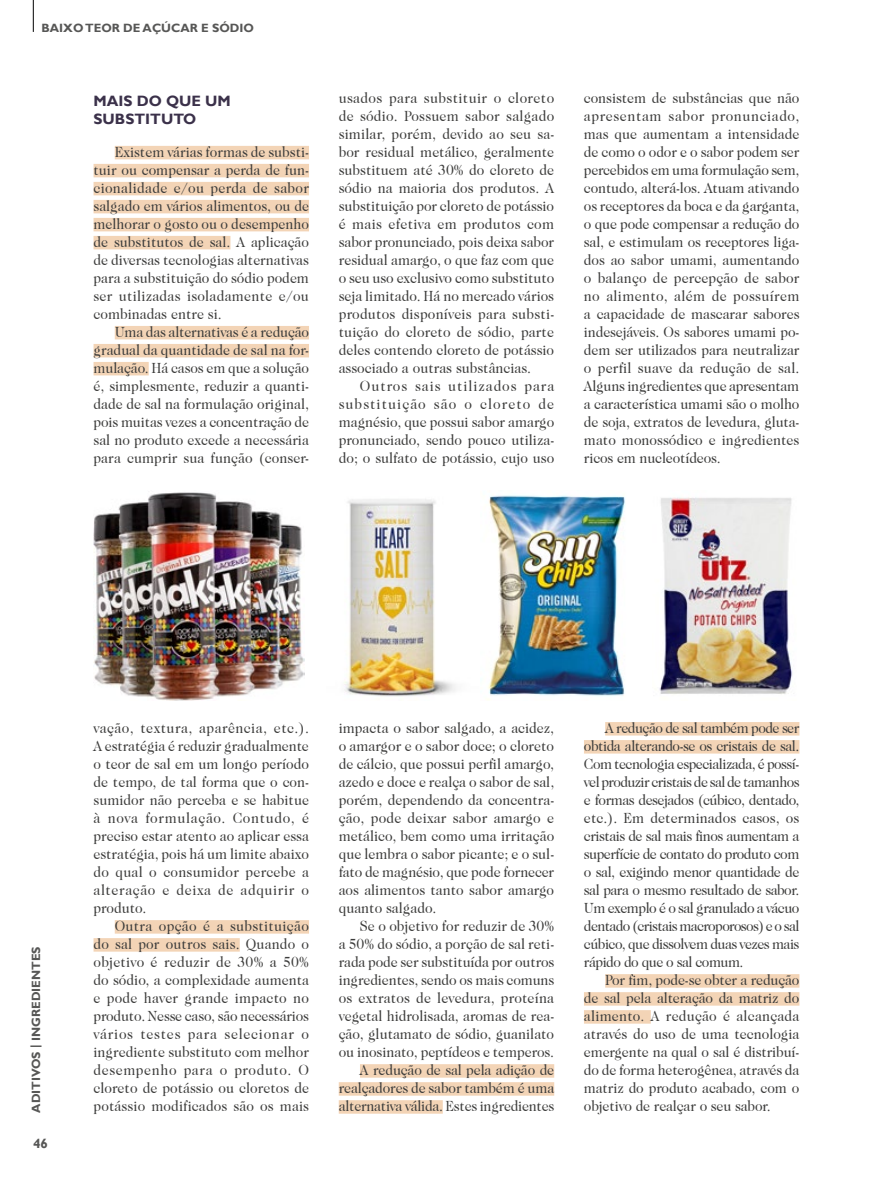
<style>
.page{position:relative;width:893px;height:1191px;background:#fff}
.page>*{position:absolute;margin:0;border:0;box-sizing:border-box;transform-origin:0 0}
.t1{font:15px/18px "Caslon 224 IT Cby BT";color:#3c3c3b;text-align:justify;scale:.93 1}
.t2{font:700 15px/18px "Gill Sans";color:#3b314a}
.t3{font:700 13.5px "Gill Sans";color:#575756}
.t4{font:700 12px "Gill Sans";color:#575756}
.s1{font-style:inherit}
</style>
<div class="page">
<div style="left:115px;top:146px;width:194px;height:13px;background:#f3d4b6"></div>
<div style="left:94px;top:164px;width:215px;height:13px;background:#f3d4b6"></div>
<div style="left:94px;top:182px;width:215px;height:13px;background:#f3d4b6"></div>
<div style="left:94px;top:200px;width:215px;height:13px;background:#f3d4b6"></div>
<div style="left:94px;top:218px;width:215px;height:13px;background:#f3d4b6"></div>
<div style="left:94px;top:236px;width:136px;height:13px;background:#f3d4b6"></div>
<div style="left:115px;top:326px;width:194px;height:13px;background:#f3d4b6"></div>
<div style="left:94px;top:344px;width:215px;height:13px;background:#f3d4b6"></div>
<div style="left:94px;top:362px;width:55px;height:13px;background:#f3d4b6"></div>
<div style="left:115px;top:920px;width:194px;height:13px;background:#f3d4b6"></div>
<div style="left:94px;top:938px;width:146px;height:13px;background:#f3d4b6"></div>
<div style="left:360px;top:1064px;width:194px;height:13px;background:#f3d4b6"></div>
<div style="left:339px;top:1082px;width:215px;height:13px;background:#f3d4b6"></div>
<div style="left:339px;top:1100px;width:104px;height:13px;background:#f3d4b6"></div>
<div style="left:605px;top:722px;width:194px;height:13px;background:#f3d4b6"></div>
<div style="left:584px;top:740px;width:215px;height:13px;background:#f3d4b6"></div>
<div style="left:605px;top:974px;width:194px;height:13px;background:#f3d4b6"></div>
<div style="left:584px;top:992px;width:215px;height:13px;background:#f3d4b6"></div>
<div style="left:584px;top:1010px;width:67px;height:13px;background:#f3d4b6"></div>
<img style="left:94px;top:492px;width:178px;height:208px">
<img style="left:272px;top:499px;width:184px;height:198px">
<img style="left:659px;top:497px;width:134px;height:197px">
<img style="left:487px;top:495px;width:138px;height:205px">
<hr style="left:33px;top:0;width:1px;height:32px;background:#000">
<p class="t4" style="left:42px;top:21px;width:214px">BAIXO TEOR DE AÇÚCAR E SÓDIO</p>
<p class="t2" style="left:94px;top:93px;width:139px">MAIS DO QUE UM<br>SUBSTITUTO</p>
<p class="t1" style="left:94px;top:143px;width:233px;text-indent:21px">Existem várias formas de substi&shy;tuir ou compensar a perda de fun&shy;cionalidade e/ou perda de sabor salgado em vários alimentos, ou de melhorar o gosto ou o desempenho de substitutos de sal. A aplicação de diversas tecnologias alternativas para a substituição do sódio podem ser utilizadas isoladamente e/ou combinadas entre si.</p>
<p class="t1" style="left:94px;top:323px;width:233px;text-indent:21px">Uma das alternativas é a redução gradual da quantidade de sal na for&shy;mulação. Há casos em que a solução é, simplesmente, reduzir a quanti&shy;dade de sal na formulação original, pois muitas vezes a concentração de sal no produto excede a necessária para cumprir sua função (conser-</p>
<p class="t1" style="left:339px;top:89px;width:233px">usados para substituir o cloreto de sódio. Possuem sabor salgado similar, porém, devido ao seu sa&shy;bor residual metálico, geralmente substituem até 30% do cloreto de sódio na maioria dos produtos. A substituição por cloreto de potássio é mais efetiva em produtos com sabor pronunciado, pois deixa sabor residual amargo, o que faz com que o seu uso exclusivo como substituto seja limitado. Há no mercado vários produtos disponíveis para substi&shy;tuição do cloreto de sódio, parte deles contendo cloreto de potássio associado a outras substâncias.</p>
<p class="t1" style="left:339px;top:377px;width:233px;text-indent:21px">Outros sais utilizados para substi tuição são o cloreto de magné sio, que possui sabor amargo pronunciado, sendo pouco utiliza&shy;do; o sulfato de potássio, cujo uso</p>
<p class="t1" style="left:584px;top:89px;width:233px">consistem de substâncias que não apresentam sabor pronunciado, mas que aumentam a intensidade de como o odor e o sabor podem ser percebidos em uma formulação sem, contudo, alterá-los. Atuam ativando os receptores da boca e da garganta, o que pode compensar a redução do sal, e estimulam os receptores liga&shy;dos ao sabor umami, aumentando o balanço de per cepção de sabor no alimento, além de possuírem a capacidade de mascarar sabores indesejáveis. Os sabores umami po&shy;dem ser utilizados para neutralizar o perfil suave da redução de sal.<br>Alguns ingredientes que apresentam a característica umami são o molho de soja, extratos de levedura, gluta&shy;mato monossódico e ingredientes ricos em nucleotídeos.</p>
<p class="t4" style="left:29px;top:1112px;width:167px;rotate:-90deg">ADITIVOS <span class="s1">|</span> INGREDIENTES</p>
<p class="t3" style="left:33px;top:1135px;width:16px">46</p>
<p class="t1" style="left:94px;top:719px;width:233px">vação, textura, aparência, etc.).<br>A estratégia é reduzir gradualmente o teor de sal em um longo período de tempo, de tal forma que o con&shy;sumidor não perceba e se habitue à nova formulação. Contudo, é preciso estar atento ao aplicar essa estratégia, pois há um limite abaixo do qual o consumidor percebe a alteração e deixa de adquirir o produto.</p>
<p class="t1" style="left:94px;top:917px;width:233px;text-indent:21px">Outra opção é a substituição do sal por outros sais. Quando o objetivo é reduzir de 30% a 50% do sódio, a complexidade aumenta e pode haver grande impacto no produto. Nesse caso, são necessários vários testes para selecionar o ingrediente substituto com melhor desempenho para o produto. O cloreto de potássio ou cloretos de potássio modificados são os mais</p>
<p class="t1" style="left:339px;top:719px;width:233px">impacta o sabor salgado, a acidez, o amargor e o sabor doce; o cloreto de cálcio, que possui perfil amargo, azedo e doce e realça o sabor de sal, porém, dependendo da concentra&shy;ção, pode deixar sabor amargo e metálico, bem como uma irritação que lembra o sabor picante; e o sul&shy;fato de magnésio, que pode fornecer aos alimentos tanto sabor amargo quanto salgado.</p>
<p class="t1" style="left:339px;top:917px;width:233px;text-align:right">Se o objetivo for reduzir de 30%<br>a 50% do sódio, a porção de sal reti&shy;rada pode ser substituída por outros ingredientes, sendo os mais comuns os extratos de levedura, proteína vegetal hidrolisada, aromas de rea&shy;ção, glutamato de sódio, guanilato ou inosinato, peptídeos e temperos.<br>A redução de sal pela adição de realçadores de sabor também é uma alternativa válida. Estes ingredientes</p>
<p class="t1" style="left:584px;top:719px;width:233px;text-indent:21px">A redução de sal também pode ser obtida alterando-se os cristais de sal.<br>Com tecnologia especializada, é possí&shy;vel produzir cristais de sal de tamanhos e formas desejados (cúbico, dentado, etc.). Em determinados casos, os cristais de sal mais finos aumentam a superfície de contato do produto com o sal, exigindo menor quantidade de sal para o mesmo resultado de sabor.<br>Um exemplo é o sal granulado a vácuo dentado (cristais macroporosos) e o sal cúbico, que dissolvem duas vezes mais rápido do que o sal comum.</p>
<p class="t1" style="left:584px;top:971px;width:233px;text-indent:21px">Por fim, pode-se obter a redução de sal pela alteração da matriz do alimento. A redução é alcançada através do uso de uma tecnologia emergente na qual o sal é distribuí&shy;do de forma heterogênea, através da matriz do produto acabado, com o objetivo de realçar o seu sabor.</p>
</div>
